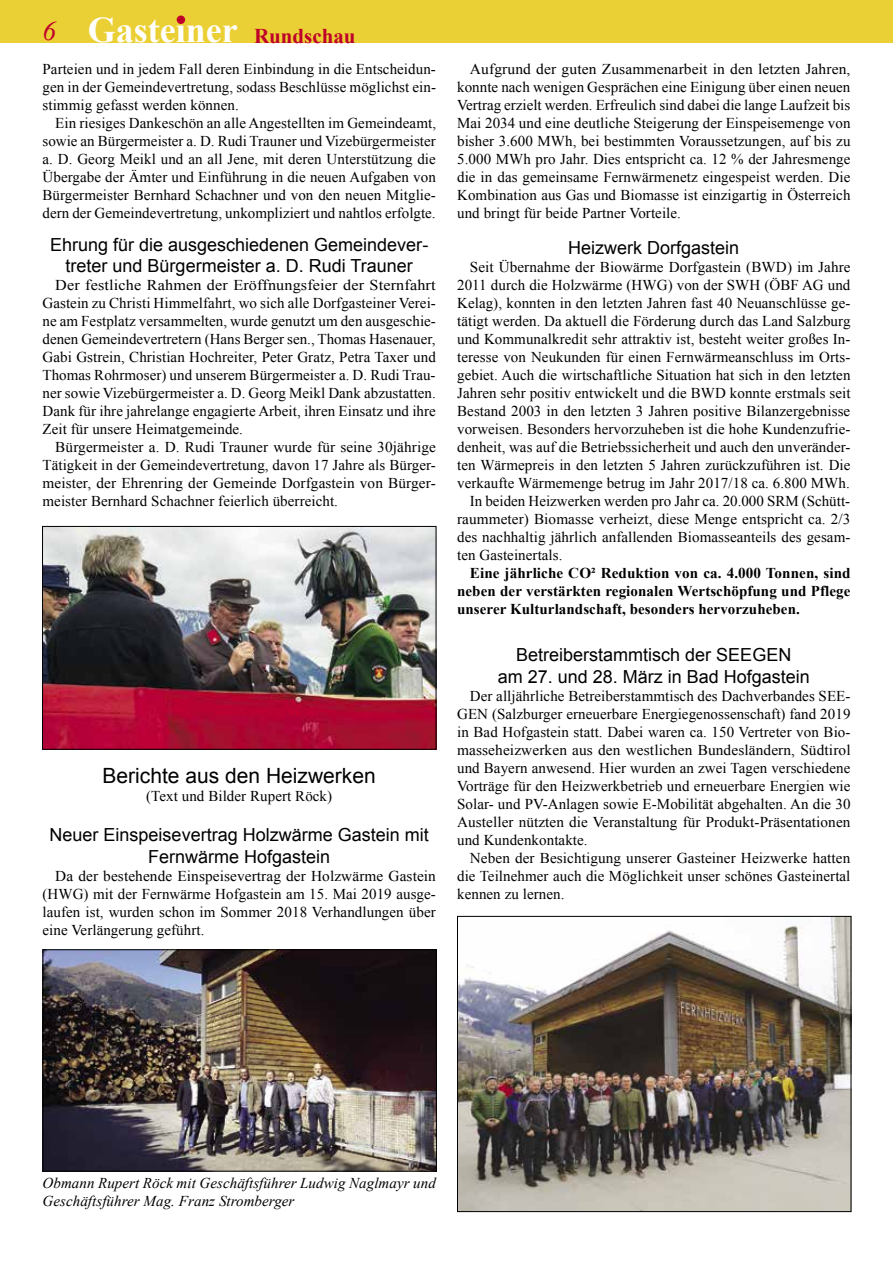
<style>
.page{position:relative;width:893px;height:1263px;background:#fff}
.page>*{position:absolute;margin:0;border:0;box-sizing:border-box;transform-origin:0 0}
.t1{font:700 36px "Times New Roman";color:#fff}
.t2{font:21px "Arial";color:#000}
.t3{font:18px/21.6px "Arial";color:#000;text-align:center}
.t4{font:15px/18px "Times New Roman";letter-spacing:.005em;color:#000;text-align:justify}
.t5{font:15px/18px "Times New Roman";letter-spacing:.005em;color:#000;text-align:justify;scale:1.08 1}
.t6{font:700 15px/18px "Times New Roman";letter-spacing:.005em;color:#000;text-align:justify}
.t7{font:italic 15px/18px "Times New Roman";letter-spacing:.005em;color:#000}
.s1{font-weight:400;font-style:italic;font-size:27px;color:#be0029}
.s2{font-size:21px;color:#be0029}
</style>
<div class="page">
<div style="left:0;top:0;width:893px;height:43px;background:#ebd035"></div>
<div style="left:177px;top:16px;width:8px;height:8px;background:#be0029;border-radius:50%"></div>
<img style="left:44px;top:528px;width:390px;height:220px">
<div style="left:42px;top:526px;width:394px;height:224px;border:1px solid #000"></div>
<img style="left:45px;top:951px;width:390px;height:218px">
<div style="left:43px;top:949px;width:394px;height:222px;border:1px solid #000"></div>
<img style="left:459px;top:918px;width:390px;height:292px">
<div style="left:457px;top:916px;width:394px;height:296px;border:1px solid #000"></div>
<h1 class="t1" style="left:43px;top:5px;width:315px"><span class="s1">6</span> Gasteiner <span class="s2">Rundschau</span></h1>
<p class="t4" style="left:43px;top:60px;width:395px">Parteien und in jedem Fall deren Einbindung in die Entscheidun&shy;gen in der Gemeindevertretung, sodass Beschlüsse möglichst ein&shy;stimmig gefasst werden können.</p>
<p class="t4" style="left:43px;top:114px;width:395px;text-indent:13px">Ein riesiges Dankeschön an alle Angestellten im Gemeindeamt, sowie an Bürgermeister a. D. Rudi Trauner und Vizebürgermeister a. D. Georg Meikl und an all Jene, mit deren Unterstützung die Übergabe der Ämter und Einführung in die neuen Aufgaben von Bürgermeister Bernhard Schachner und von den neuen Mitglie&shy;dern der Gemeindevertretung, unkompliziert und nahtlos erfolgte.</p>
<p class="t3" style="left:50px;top:234px;width:380px">Ehrung für die ausgeschiedenen Gemeindever&shy;treter und Bürgermeister a. D. Rudi Trauner</p>
<p class="t5" style="left:43px;top:276px;width:366px;text-indent:13px">Der festliche Rahmen der Eröffnungsfeier der Sternfahrt Gastein zu Christi Himmelfahrt, wo sich alle Dorfgasteiner Verei&shy;ne am Festplatz versammelten, wurde genutzt um den ausgeschie&shy;denen Gemeindevertretern (Hans Berger sen., Thomas Hasenauer, Gabi Gstrein, Christian Hochreiter, Peter Gratz, Petra Taxer und Thomas Rohrmoser) und unserem Bürgermeister a. D. Rudi Trau&shy;ner sowie Vizebürgermeister a. D. Georg Meikl Dank abzustatten.<br>Dank für ihre jahrelange engagierte Arbeit, ihren Einsatz und ihre Zeit für unsere Heimatgemeinde.</p>
<p class="t4" style="left:43px;top:438px;width:395px;text-indent:13px">Bürgermeister a. D. Rudi Trauner wurde für seine 30jährige Tätigkeit in der Gemeindevertretung, davon 17 Jahre als Bürger&shy;meister, der Ehrenring der Gemeinde Dorfgastein von Bürger&shy;meister Bernhard Schachner feierlich überreicht.</p>
<h2 class="t2" style="left:103px;top:762px;width:275px">Berichte aus den Heizwerken</h2>
<p class="t4" style="left:146px;top:787px;width:188px">(Text und Bilder Rupert Röck)</p>
<p class="t3" style="left:50px;top:824px;width:381px">Neuer Einspeisevertrag Holzwärme Gastein mit<br>Fernwärme Hofgastein</p>
<p class="t4" style="left:43px;top:866px;width:395px;text-indent:13px">Da der bestehende Einspeisevertrag der Holzwärme Gastein (HWG) mit der Fernwärme Hofgastein am 15. Mai 2019 ausge&shy;laufen ist, wurden schon im Sommer 2018 Verhandlungen über eine Verlängerung geführt.</p>
<p class="t4" style="left:457px;top:60px;width:395px;text-indent:13px">Aufgrund der guten Zusammenarbeit in den letzten Jahren, konnte nach wenigen Gesprächen eine Einigung über einen neuen Vertrag erzielt werden. Erfreulich sind dabei die lange Laufzeit bis Mai 2034 und eine deutliche Steigerung der Einspeisemenge von bisher 3.600 MWh, bei bestimmten Voraussetzungen, auf bis zu 5.000 MWh pro Jahr. Dies entspricht ca. 12 % der Jahresmenge die in das gemeinsame Fernwärmenetz eingespeist werden. Die Kombination aus Gas und Biomasse ist einzigartig in Österreich und bringt für beide Partner Vorteile.</p>
<p class="t3" style="left:568px;top:237px;width:173px">Heizwerk Dorfgastein</p>
<p class="t4" style="left:470px;top:258px;width:382px">Seit Übernahme der Biowärme Dorfgastein (BWD) im Jahre</p>
<p class="t4" style="left:457px;top:276px;width:395px">2011 durch die Holzwärme (HWG) von der SWH (ÖBF AG und</p>
<p class="t4" style="left:457px;top:294px;width:395px">Kelag), konnten in den letzten Jahren fast 40 Neuanschlüsse ge-</p>
<p class="t4" style="left:457px;top:312px;width:395px">tätigt werden. Da aktuell die Förderung durch das Land Salzburg</p>
<p class="t4" style="left:457px;top:330px;width:395px">und Kommunalkredit sehr attraktiv ist, besteht weiter großes In-</p>
<p class="t4" style="left:457px;top:348px;width:395px">teresse von Neukunden für einen Fernwärmeanschluss im Orts-</p>
<p class="t4" style="left:457px;top:366px;width:395px">gebiet. Auch die wirtschaftliche Situation hat sich in den letzten</p>
<p class="t4" style="left:457px;top:384px;width:395px">Jahren sehr positiv entwickelt und die BWD konnte erstmals seit</p>
<p class="t4" style="left:457px;top:402px;width:395px">Bestand 2003 in den letzten 3 Jahren positive Bilanzergebnisse</p>
<p class="t4" style="left:457px;top:420px;width:395px">vorweisen. Besonders hervorzuheben ist die hohe Kundenzufrie-</p>
<p class="t4" style="left:457px;top:438px;width:395px">denheit, was auf die Betriebssicherheit und auch den unveränder-</p>
<p class="t4" style="left:457px;top:456px;width:395px">ten Wärmepreis in den letzten 5 Jahren zurückzuführen ist. Die</p>
<p class="t4" style="left:457px;top:474px;width:394px">verkaufte Wärmemenge betrug im Jahr 2017/18 ca. 6.800 MWh.</p>
<p class="t4" style="left:470px;top:492px;width:382px">In beiden Heizwerken werden pro Jahr ca. 20.000 SRM (Schütt-</p>
<p class="t4" style="left:457px;top:510px;width:395px">raummeter) Biomasse verheizt, diese Menge entspricht ca. 2/3</p>
<p class="t4" style="left:457px;top:528px;width:395px">des nachhaltig jährlich anfallenden Biomasseanteils des gesam-</p>
<p class="t4" style="left:457px;top:546px;width:107px">ten Gasteinertals.</p>
<p class="t6" style="left:457px;top:564px;width:395px;text-indent:13px">Eine jährliche CO² Reduktion von ca. 4.000 Tonnen, sind neben der verstärkten regionalen Wertschöpfung und Pflege unserer Kulturlandschaft, besonders hervorzuheben.</p>
<p class="t3" style="left:498px;top:644px;width:314px">Betreiberstammtisch der SEEGEN<br>am 27. und 28. März in Bad Hofgastein</p>
<p class="t4" style="left:457px;top:686px;width:395px;text-indent:13px">Der alljährliche Betreiberstammtisch des Dachverbandes SEE-GEN (Salzburger erneuerbare Energiegenossenschaft) fand 2019 in Bad Hofgastein statt. Dabei waren ca. 150 Vertreter von Bio&shy;masseheizwerken aus den westlichen Bundesländern, Südtirol und Bayern anwesend. Hier wurden an zwei Tagen verschiedene Vorträge für den Heizwerkbetrieb und erneuerbare Energien wie Solar- und PV-Anlagen sowie E-Mobilität abgehalten. An die 30<br>Austeller nützten die Veranstaltung für Produkt-Präsentationen und Kundenkontakte.</p>
<p class="t4" style="left:457px;top:848px;width:395px;text-indent:13px">Neben der Besichtigung unserer Gasteiner Heizwerke hatten die Teilnehmer auch die Möglichkeit unser schönes Gasteinertal kennen zu lernen.</p>
<p class="t7" style="left:43px;top:1173px;width:395px">Obmann Rupert Röck mit Geschäftsführer Ludwig Naglmayr und<br>Geschäftsführer Mag. Franz Stromberger</p>
</div>
